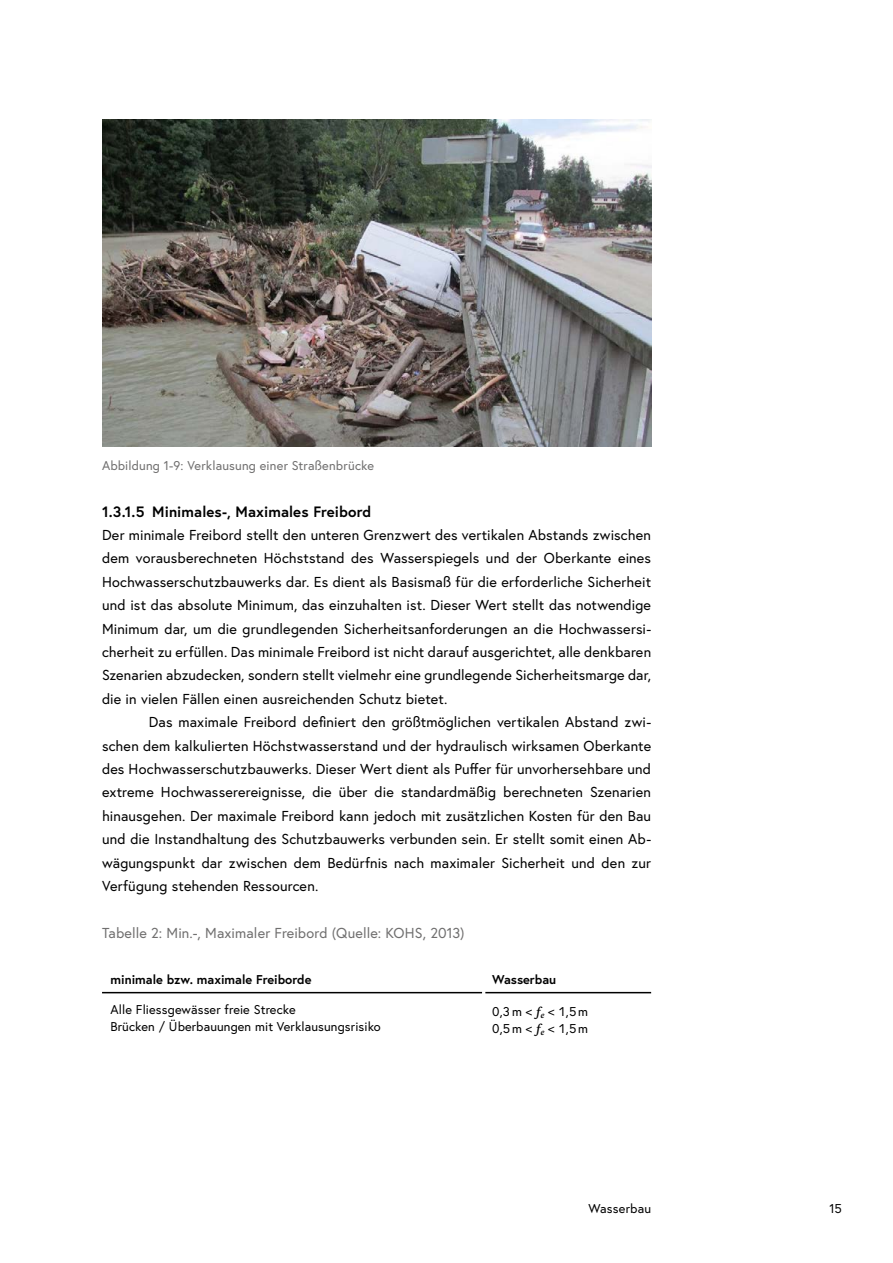
<style>
.page{position:relative;width:893px;height:1263px;background:#fff}
.page>*{position:absolute;margin:0;border:0;box-sizing:border-box;transform-origin:0 0}
.t1{font:700 15px "Europa Austria";letter-spacing:.005em;color:#000}
.p_Erstzeileneinzug_Abstand_danach{font:14.4px/23.4px "Europa Austria";letter-spacing:.01em;color:#000;text-align:justify}
.p_Tabellenbeschriftung{font:14.4px "Europa Austria";letter-spacing:.01em;color:#706f6f}
.td_Tabellentext{font:12.75px/17.5px "Europa Austria";letter-spacing:.01em;color:#000}
.t2{font:12.75px "Europa Austria";letter-spacing:.015em;color:#706f6f}
.th_Tabellenkopf{font:700 12.75px "Europa Austria";color:#000}
.s1{font-family:"Source Serif Variable";font-style:italic}
</style>
<div class="page">
<img style="left:102px;top:119px;width:549px;height:327px">
<hr style="left:102px;top:992px;width:380px;height:1px;background:#000">
<hr style="left:485px;top:992px;width:166px;height:1px;background:#000">
<p class="t2" style="left:102px;top:457px;width:274px">Abbildung 1‑9: Verklausung einer Straßenbrücke</p>
<h4 class="t1" style="left:102px;top:501px;width:271px">1.3.1.5 Minimales-, Maximales Freibord</h4>
<p class="p_Erstzeileneinzug_Abstand_danach" style="left:102px;top:523px;width:551px">Der minimale Freibord stellt den unteren Grenzwert des vertikalen Abstands zwischen dem vorausberechneten Höchststand des Wasserspiegels und der Oberkante eines Hochwasserschutzbauwerks dar. Es dient als Basismaß für die erforderliche Sicherheit und ist das absolute Minimum, das einzuhalten ist. Dieser Wert stellt das notwendige Minimum dar, um die grundlegenden Sicherheitsanforderungen an die Hochwassersi&shy;cherheit zu erfüllen. Das minimale Freibord ist nicht darauf ausgerichtet, alle denkbaren Szenarien abzudecken, sondern stellt vielmehr eine grundlegende Sicherheitsmarge dar, die in vielen Fällen einen ausreichenden Schutz bietet.</p>
<p class="p_Erstzeileneinzug_Abstand_danach" style="left:102px;top:710px;width:551px;text-indent:47px">Das maximale Freibord definiert den größtmöglichen vertikalen Abstand zwi&shy;schen dem kalkulierten Höchstwasserstand und der hydraulisch wirksamen Oberkante des Hochwasserschutzbauwerks. Dieser Wert dient als Puffer für unvorhersehbare und extreme Hochwasserereignisse, die über die standardmäßig berechneten Szenarien hinausgehen. Der maximale Freibord kann jedoch mit zusätzlichen Kosten für den Bau und die Instandhaltung des Schutzbauwerks verbunden sein. Er stellt somit einen Ab&shy;wägungspunkt dar zwischen dem Bedürfnis nach maximaler Sicherheit und den zur Verfügung stehenden Ressourcen.</p>
<p class="p_Tabellenbeschriftung" style="left:102px;top:923px;width:364px">Tabelle 2: Min.-, Maximaler Freibord (Quelle: KOHS, 2013)</p>
<p class="th_Tabellenkopf" style="left:111px;top:971px;width:202px">minimale bzw. maximale Freiborde</p>
<p class="th_Tabellenkopf" style="left:492px;top:971px;width:66px">Wasserbau</p>
<p class="td_Tabellentext" style="left:111px;top:1000px;width:272px">Alle Fliessgewässer freie Strecke<br>Brücken / Überbauungen mit Verklausungsrisiko</p>
<p class="td_Tabellentext" style="left:492px;top:1002px;width:97px">0,3m &lt; <span class="s1">f</span><sub>e</sub> &lt; 1,5m<br>0,5m &lt; <span class="s1">f</span><sub>e</sub> &lt; 1,5m</p>
<p class="td_Tabellentext" style="left:588px;top:1199px;width:64px">Wasserbau</p>
<p class="td_Tabellentext" style="left:829px;top:1199px;width:14px">15</p>
</div>
